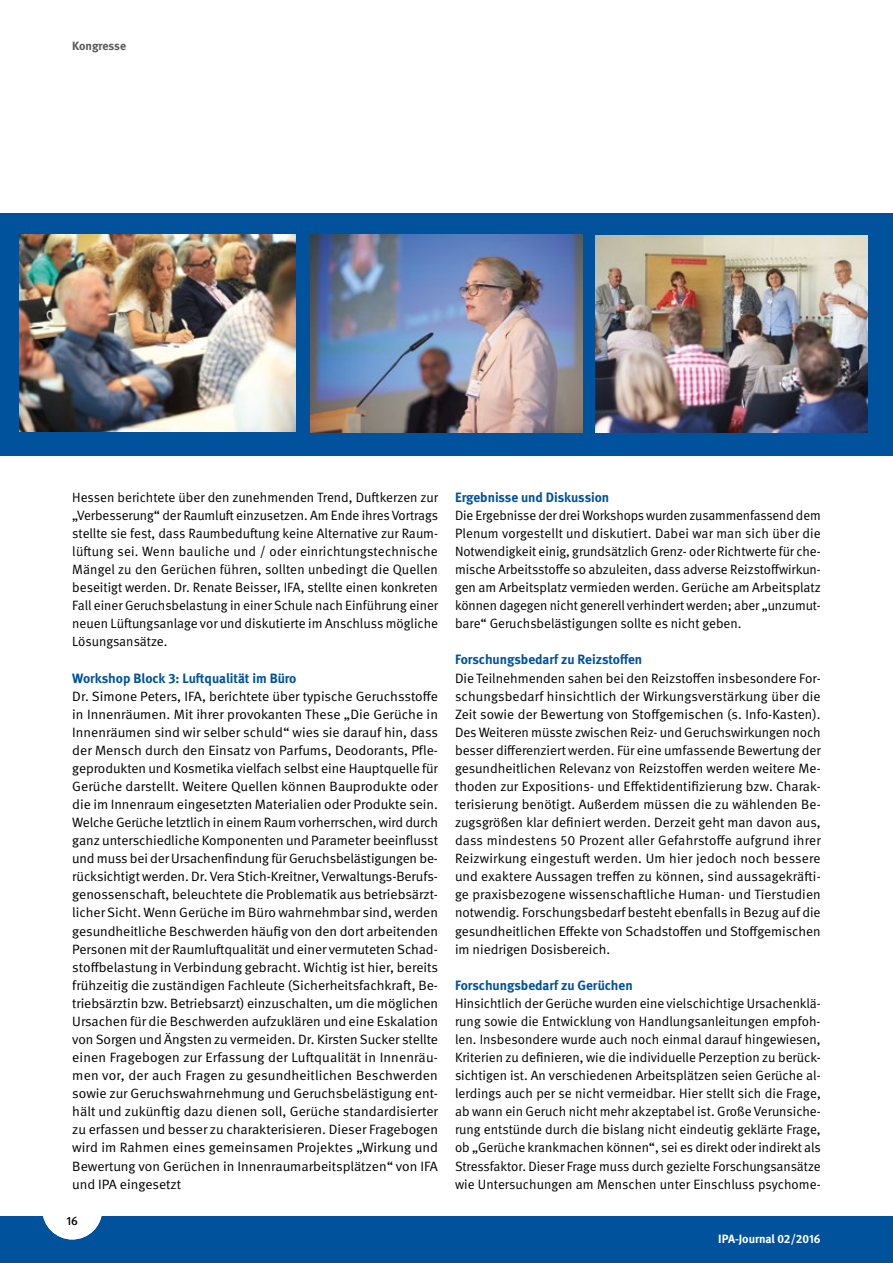
<style>
.page{position:relative;width:893px;height:1263px;background:#fff}
.page>*{position:absolute;margin:0;border:0;box-sizing:border-box;transform-origin:0 0}
.t1{font:13.5px/18px "DGUV Meta";color:#000;text-align:justify}
.t2{font:13.5px/18px "DGUV Meta";color:#000;text-align:justify;scale:1.04 1}
.t3{font:700 13.5px "DGUV Meta";color:#00529c}
.t4{font:700 12px "DGUV Meta";letter-spacing:-.005em;color:#fff}
.t5{font:700 12px "DGUV Meta";letter-spacing:-.005em;color:#58595b}
.t6{font:500 12px "DGUV Meta";color:#000}
</style>
<div class="page">
<div style="left:0;top:1216px;width:893px;height:47px;background:#00529c"></div>
<div style="left:42px;top:1179px;width:60px;height:60px;background:#fff;border-radius:50%"></div>
<div style="left:0;top:213px;width:893px;height:243px;background:#00529c"></div>
<img style="left:19px;top:234px;width:277px;height:198px">
<img style="left:595px;top:236px;width:272px;height:197px">
<img style="left:310px;top:235px;width:273px;height:197px">
<p class="t5" style="left:72px;top:39px;width:55px">Kongresse</p>
<p class="t1" style="left:72px;top:488px;width:367px">Hessen berichtete über den zunehmenden Trend, Duftkerzen zur „Verbesserung“ der Raumluft einzusetzen. Am Ende ihres Vortrags stellte sie fest, dass Raumbeduftung keine Alternative zur Raum&shy;lüftung sei. Wenn bauliche und / oder einrichtungstechnische Mängel zu den Gerüchen führen, sollten unbedingt die Quellen beseitigt werden. Dr. Renate Beisser, IFA, stellte einen konkreten Fall einer Geruchsbelastung in einer Schule nach Einführung einer neuen Lüftungsanlage vor und diskutierte im Anschluss mögliche Lösungsansätze.</p>
<p class="t3" style="left:72px;top:670px;width:226px">Workshop Block 3: Luftqualität im Büro</p>
<p class="t2" style="left:72px;top:687px;width:353px">Dr. Simone Peters, IFA, berichtete über typische Geruchsstoffe in Innenräumen. Mit ihrer provokanten These „Die Gerüche in Innenräumen sind wir selber schuld“ wies sie darauf hin, dass der Mensch durch den Einsatz von Parfums, Deodorants, Pfle&shy;geprodukten und Kosmetika vielfach selbst eine Hauptquelle für Gerüche darstellt. Weitere Quellen können Bauprodukte oder die im Innenraum eingesetzten Materialien oder Produkte sein.<br>Welche Gerüche letztlich in einem Raum vorherrschen, wird durch ganz unterschiedliche Komponenten und Parameter beeinflusst und muss bei der Ursachenfindung für Geruchsbelästigungen be&shy;rücksichtigt werden. Dr. Vera Stich-Kreitner, Verwaltungs-Berufs&shy;genossenschaft, beleuchtete die Problematik aus betriebsärzt&shy;licher Sicht. Wenn Gerüche im Büro wahrnehmbar sind, werden gesundheitliche Beschwerden häufig von den dort arbeitenden Personen mit der Raumluftqualität und einer vermuteten Schad&shy;stoffbelastung in Verbindung gebracht. Wichtig ist hier, bereits frühzeitig die zuständigen Fachleute (Sicherheitsfachkraft, Be&shy;triebsärztin bzw. Betriebsarzt) einzuschalten, um die möglichen Ursachen für die Beschwerden aufzuklären und eine Eskalation von Sorgen und Ängsten zu vermeiden. Dr. Kirsten Sucker stellte einen Fragebogen zur Erfassung der Luftqualität in Innenräu&shy;men vor, der auch Fragen zu gesundheitlichen Beschwerden sowie zur Geruchswahrnehmung und Geruchsbelästigung ent&shy;hält und zukünftig dazu dienen soll, Gerüche standardisierter zu erfassen und besser zu charakterisieren. Dieser Fragebogen wird im Rahmen eines gemeinsamen Projektes „Wirkung und Bewertung von Gerüchen in Innenraumarbeitsplätzen“ von IFA und IPA eingesetzt</p>
<p class="t6" style="left:66px;top:1213px;width:13px">16</p>
<p class="t3" style="left:455px;top:489px;width:156px">Ergebnisse und Diskussion</p>
<p class="t1" style="left:455px;top:506px;width:367px">Die Ergebnisse der drei Workshops wurden zusammenfassend dem Plenum vorgestellt und diskutiert. Dabei war man sich über die Notwendigkeit einig, grundsätzlich Grenz- oder Richtwerte für che&shy;mische Arbeitsstoffe so abzuleiten, dass adverse Reizstoffwirkun&shy;gen am Arbeitsplatz vermieden werden. Gerüche am Arbeitsplatz können dagegen nicht generell verhindert werden; aber „unzumut&shy;bare“ Geruchsbelästigungen sollte es nicht geben.</p>
<p class="t3" style="left:455px;top:652px;width:189px">Forschungsbedarf zu Reizstoffen</p>
<p class="t1" style="left:455px;top:669px;width:367px">Die Teilnehmenden sahen bei den Reizstoffen insbesondere For&shy;schungsbedarf hinsichtlich der Wirkungsverstärkung über die Zeit sowie der Bewertung von Stoffgemischen (s. Info-Kasten).<br>Des Weiteren müsste zwischen Reiz- und Geruchswirkungen noch besser differenziert werden. Für eine umfassende Bewertung der gesundheitlichen Relevanz von Reizstoffen werden weitere Me&shy;thoden zur Expositions- und Effektidentifizierung bzw. Charak&shy;terisierung benötigt. Außerdem müssen die zu wählenden Be&shy;zugsgrößen klar definiert werden. Derzeit geht man davon aus, dass mindestens 50 Prozent aller Gefahrstoffe aufgrund ihrer Reizwirkung eingestuft werden. Um hier jedoch noch bessere und exaktere Aussagen treffen zu können, sind aussagekräfti&shy;ge praxisbezogene wissenschaftliche Human- und Tierstudien notwendig. Forschungsbedarf besteht ebenfalls in Bezug auf die gesundheitlichen Effekte von Schadstoffen und Stoffgemischen im niedrigen Dosisbereich.</p>
<p class="t3" style="left:455px;top:977px;width:179px">Forschungsbedarf zu Gerüchen</p>
<p class="t1" style="left:455px;top:994px;width:367px">Hinsichtlich der Gerüche wurden eine vielschichtige Ursachenklä&shy;rung sowie die Entwicklung von Handlungsanleitungen empfoh&shy;len. Insbesondere wurde auch noch einmal darauf hingewiesen, Kriterien zu definieren, wie die individuelle Perzeption zu berück&shy;sichtigen ist. An verschiedenen Arbeitsplätzen seien Gerüche al&shy;lerdings auch per se nicht vermeidbar. Hier stellt sich die Frage, ab wann ein Geruch nicht mehr akzeptabel ist. Große Verunsiche&shy;rung entstünde durch die bislang nicht eindeutig geklärte Frage, ob „Gerüche krankmachen können“, sei es direkt oder indirekt als Stressfaktor. Dieser Frage muss durch gezielte Forschungsansätze wie Untersuchungen am Menschen unter Einschluss psychome-</p>
<p class="t4" style="left:718px;top:1231px;width:104px">IPA-Journal 02/2016</p>
</div>
